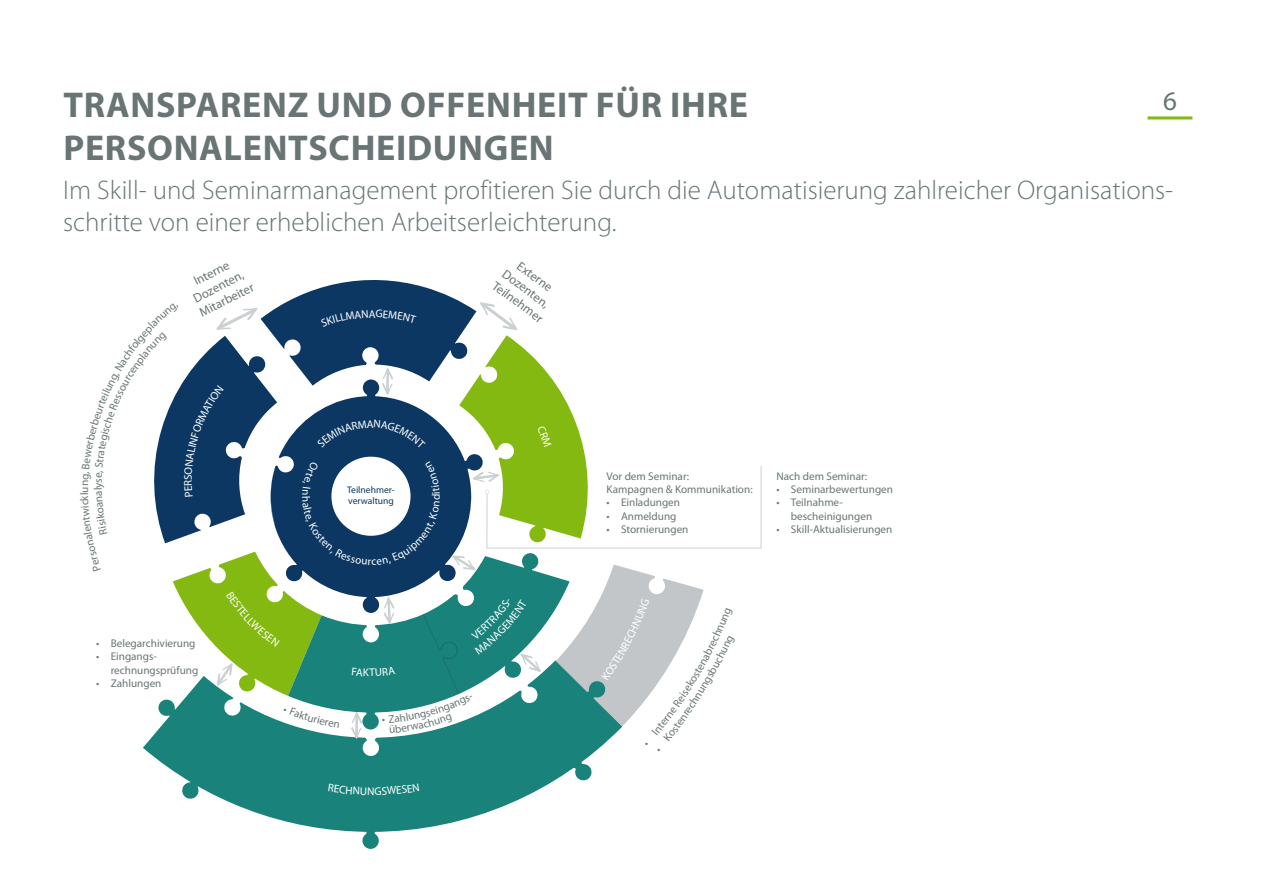
<style>
.page{position:relative;width:1263px;height:893px;background:#fff}
.page>*{position:absolute;margin:0;border:0;box-sizing:border-box;transform-origin:0 0}
.t1{font:700 36px/43.2px "Myriad Pro";letter-spacing:.02em;color:#697475}
.t2{font:300 27px/32.4px "Myriad Pro";color:#697475}
.t3{font:27px "Myriad Pro";color:#697475}
.t4{font:12.75px/15.3px "Myriad Pro";color:#697575;text-align:center}
.t5{font:11.25px/13.4px "Myriad Pro";color:#697575}
.t6{font:9.6px/11.6px "Myriad Pro";color:#0b3762}
</style>
<div class="page">
<hr style="left:1147px;top:116px;width:45px;height:3px;background:#83b910">
<svg style="left:143px;top:280px;width:618px;height:569px"></svg>
<h1 class="t1" style="left:63px;top:82px;width:686px">TRANSPARENZ UND OFFENHEIT FÜR IHRE<br>PERSONALENTSCHEIDUNGEN</h1>
<h2 class="t2" style="left:63px;top:173px;width:1112px">Im Skill- und Seminarmanagement profitieren Sie durch die Automatisierung zahlreicher Organisations&shy;schritte von einer erheblichen Arbeitserleichterung.</h2>
<h2 class="t3" style="left:1163px;top:85px;width:15px">6</h2>
<p class="t4" style="left:183px;top:279px;width:61px;rotate:-27deg">Interne<br>Dozenten,<br>Mitarbeiter</p>
<p class="t4" style="left:516px;top:253px;width:61px;rotate:36deg">Externe<br>Dozenten,<br>Teilnehmer</p>
<p class="t5" style="left:78px;top:495px;width:4px;rotate:-90deg">l</p>
<p class="t5" style="left:91px;top:488px;width:7px;rotate:-90deg">y</p>
<p class="t5" style="left:607px;top:469px;width:147px">Vor dem Seminar:<br>Kampagnen &amp; Kommunikation:</p>
<p class="t5" style="left:607px;top:496px;width:75px">• Einladungen</p>
<p class="t5" style="left:607px;top:509px;width:71px">• Anmeldung</p>
<p class="t5" style="left:607px;top:523px;width:83px">• Stornierungen</p>
<p class="t6" style="left:347px;top:483px;width:49px">Teilnehmer&shy;verwaltung</p>
<p class="t5" style="left:776px;top:469px;width:92px">Nach dem Seminar:</p>
<p class="t5" style="left:776px;top:482px;width:118px">• Seminarbewertungen</p>
<p class="t5" style="left:791px;top:496px;width:83px;text-indent:-14px">• Teilnahme&shy;bescheinigungen</p>
<p class="t5" style="left:776px;top:523px;width:117px">• Skill-Aktualisierungen</p>
<p class="t5" style="left:96px;top:636px;width:101px">• Belegarchivierung</p>
<p class="t5" style="left:111px;top:649px;width:89px;text-indent:-14px">• Eingangs&shy;rechnungsprüfung</p>
<p class="t5" style="left:96px;top:676px;width:67px">• Zahlungen</p>
</div>
